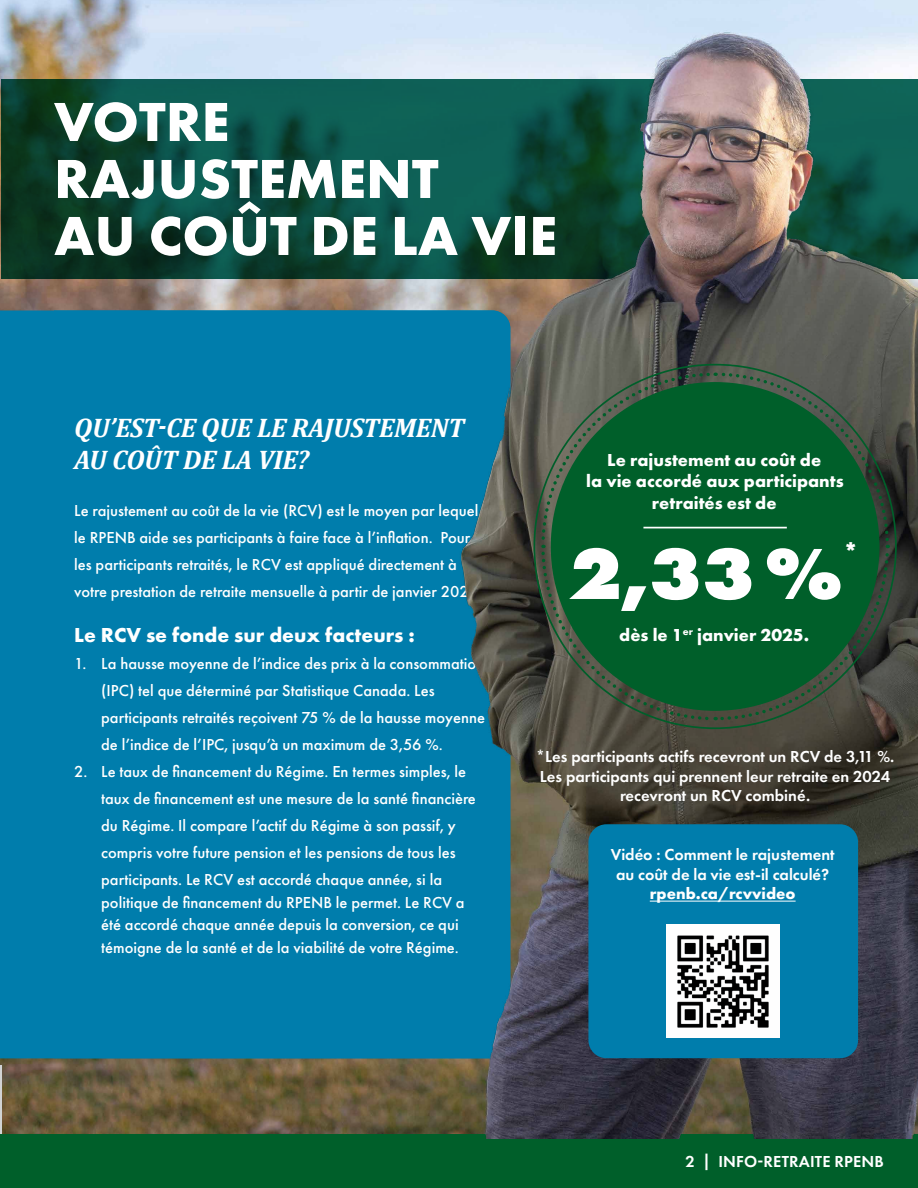
<style>
.page{position:relative;width:918px;height:1188px;background:#fff}
.page>*{position:absolute;margin:0;border:0;box-sizing:border-box;transform-origin:0 0}
.t1{font:800 75px "Futura PT";color:#fff}
.t2{font:700 57px/57px "Futura PT";color:#fff}
.t3{font:italic 700 27px/32.4px "Cambria";letter-spacing:-.01em;color:#fff}
.t4{font:800 24.6px "Futura PT";color:#fff}
.t5{font:700 21px "Futura PT";color:#fff}
.t6{font:700 18px/21.6px "Futura PT";color:#fff;text-align:center}
.t7{font:500 16.5px/27px "Futura PT";color:#fff}
.t8{font:600 16.5px/19.8px "Futura PT";color:#fff;text-align:center}
.t9{font:700 16.5px "Futura PT";color:#fff}
</style>
<div class="page">
<img style="left:0;top:0;width:918px;height:1135px">
<hr style="left:0;top:1065px;width:1px;height:70px;background:#d1d3d4">
<svg style="left:1px;top:79px;width:917px;height:199px;background:#26564a"></svg>
<div style="left:0;top:1135px;width:918px;height:53px;background:#005f2a"></div>
<div style="left:0;top:310px;width:54px;height:748px;background:#007dac"></div>
<div style="left:54px;top:310px;width:456px;height:748px;background:#007dac"></div>
<svg style="left:540px;top:371px;width:351px;height:351px;background:#4e5347"></svg>
<div style="left:551px;top:382px;width:329px;height:329px;background:#005f2a;border-radius:50%"></div>
<hr style="left:643px;top:527px;width:144px;height:1px;background:#fff">
<div style="left:588px;top:824px;width:270px;height:234px;background:#007dac;border-radius:18px"></div>
<hr style="left:650px;top:901px;width:146px;height:1px;background:#fff">
<img style="left:667px;top:925px;width:113px;height:112px">
<h2 class="t2" style="left:54px;top:92px;width:505px">VOTRE<br>RAJUSTEMENT<br>AU COÛT DE LA VIE</h2>
<h3 class="t3" style="left:74px;top:411px;width:392px">QU’EST-CE QUE LE RAJUSTEMENT<br>AU COÛT DE LA VIE?</h3>
<p class="t7" style="left:74px;top:497px;width:409px">Le rajustement au coût de la vie (RCV) est le moyen par lequel le RPENB aide ses participants à faire face à l’inflation. Pour les participants retraités, le RCV est appliqué directement à votre prestation de retraite mensuelle à partir de janvier 2025.</p>
<p class="t5" style="left:74px;top:622px;width:342px">Le RCV se fonde sur deux facteurs :</p>
<p class="t7" style="left:101px;top:650px;width:385px;text-indent:-27px">1. La hausse moyenne de l’indice des prix à la consommation (IPC) tel que déterminé par Statistique Canada. Les participants retraités reçoivent 75 % de la hausse moyenne de l’indice de l’IPC, jusqu’à un maximum de 3,56 %.</p>
<p class="t7" style="left:101px;top:758px;width:376px;text-indent:-27px">2. Le taux de financement du Régime. En termes simples, le taux de financement est une mesure de la santé financière du Régime. Il compare l’actif du Régime à son passif, y compris votre future pension et les pensions de tous les participants. Le RCV est accordé chaque année, si la</p>
<p class="t7" style="left:101px;top:891px;width:365px;line-height:22.5px">politique de financement du RPENB le permet. Le RCV a été accordé chaque année depuis la conversion, ce qui témoigne de la santé et de la viabilité de votre Régime.</p>
<p class="t6" style="left:586px;top:449px;width:259px">Le rajustement au coût de<br>la vie accordé aux participants retraités est de</p>
<h1 class="t1" style="left:569px;top:526px;width:275px">2,33%</h1>
<h3 class="t4" style="left:842px;top:536px;width:19px">*</h3>
<p class="t6" style="left:619px;top:624px;width:191px">dès le 1<sup>er</sup> janvier 2025.</p>
<p class="t8" style="left:536px;top:746px;width:360px">*Les participants actifs recevront un RCV de 3,11 %.<br>Les participants qui prennent leur retraite en 2024 recevront un RCV combiné.</p>
<p class="t8" style="left:611px;top:844px;width:225px">Vidéo : Comment le rajustement au coût de la vie est-il calculé?</p>
<p class="t9" style="left:650px;top:883px;width:147px">rpenb.ca/rcvvideo</p>
<p class="t8" style="left:685px;top:1152px;width:200px">2 | INFO-RETRAITE RPENB</p>
</div>
